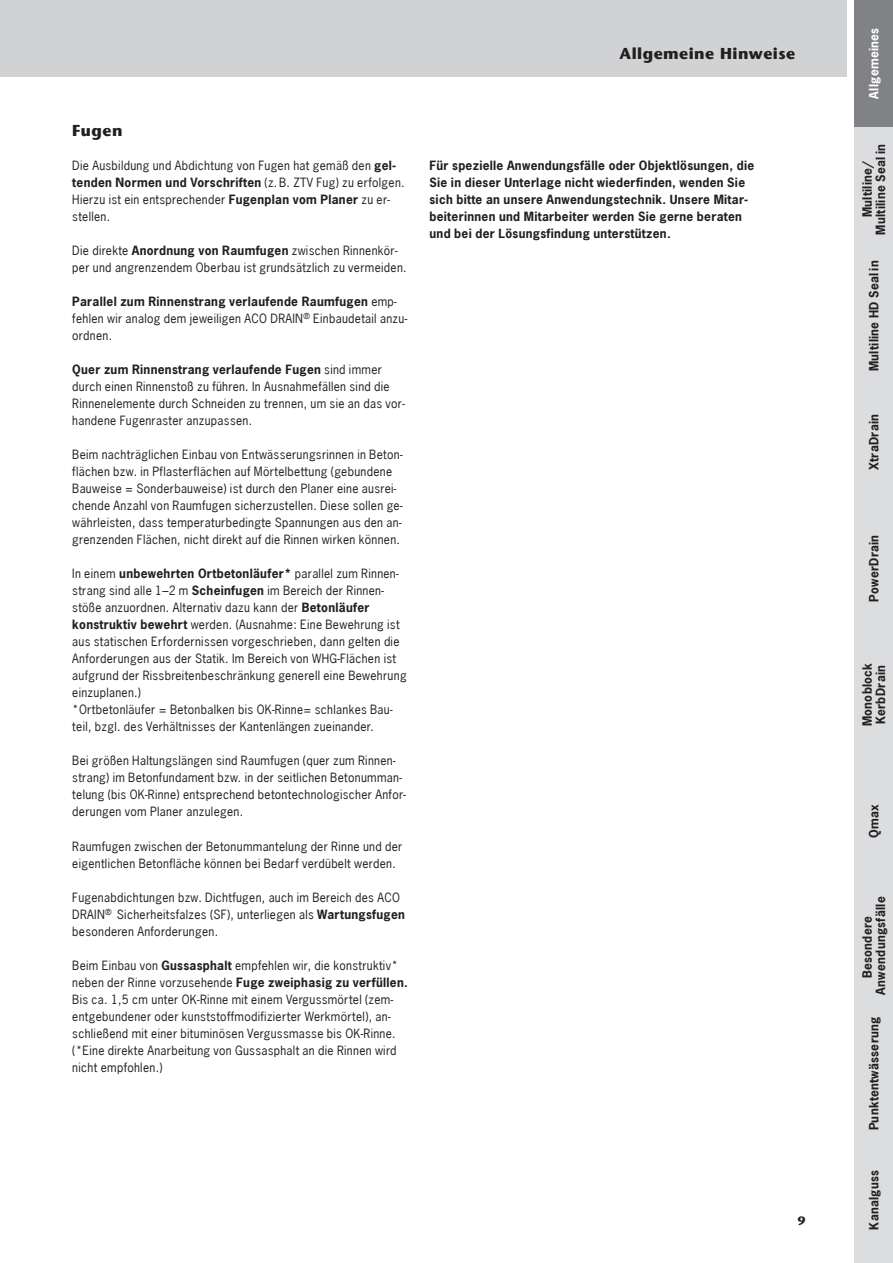
<style>
.page{position:relative;width:893px;height:1263px;background:#fff}
.page>*{position:absolute;margin:0;border:0;box-sizing:border-box;transform-origin:0 0}
.header1_left{font:700 15.75px "Stone Sans";letter-spacing:.03em;color:#231f20}
.Headline{font:700 15.75px "Stone Sans";letter-spacing:.03em;color:#231f20}
.Fließtext{font:12px/17px "News Gothic";letter-spacing:.025em;color:#231f20}
.Fließtext-2{font:700 12px/17px "News Gothic";letter-spacing:.025em;color:#231f20;text-align:center}
.t1{font:700 12px "News Gothic";letter-spacing:.025em;color:#fff}
.t2{font:700 12px "Stone Sans";color:#231f20}
.s1{font-weight:700}
</style>
<div class="page">
<div style="left:855px;top:0;width:38px;height:1263px;background:#dcdddf"></div>
<div style="left:855px;top:0;width:38px;height:126px;background:#808285"></div>
<div style="left:0;top:0;width:846px;height:77px;background:#d1d2d4"></div>
<p class="header1_left" style="left:619px;top:44px;width:177px">Allgemeine Hinweise</p>
<p class="Headline" style="left:72px;top:121px;width:52px">Fugen</p>
<p class="Fließtext" style="left:72px;top:157px;width:334px">Die Ausbildung und Abdichtung von Fugen hat gemäß den <span class="s1">gel&shy;tenden Normen und Vorschriften</span> (z. B. ZTV Fug) zu erfolgen.<br>Hierzu ist ein entsprechender <span class="s1">Fugenplan vom Planer</span> zu er&shy;stellen.</p>
<p class="Fließtext" style="left:72px;top:242px;width:336px">Die direkte <span class="s1">Anordnung von Raumfugen</span> zwischen Rinnenkör&shy;per und angrenzendem Oberbau ist grundsätzlich zu vermeiden.</p>
<p class="Fließtext" style="left:72px;top:293px;width:336px"><span class="s1">Parallel zum Rinnenstrang verlaufende Raumfugen</span> emp&shy;fehlen wir analog dem jeweiligen ACO DRAIN<sup>®</sup> Einbaudetail anzu&shy;ordnen.</p>
<p class="Fließtext" style="left:72px;top:361px;width:334px"><span class="s1">Quer zum Rinnenstrang verlaufende Fugen</span> sind immer durch einen Rinnenstoß zu führen. In Ausnahmefällen sind die Rinnenelemente durch Schneiden zu trennen, um sie an das vor&shy;handene Fugenraster anzupassen.</p>
<p class="Fließtext" style="left:72px;top:446px;width:332px">Beim nachträglichen Einbau von Entwässerungsrinnen in Beton&shy;flächen bzw. in Pflasterflächen auf Mörtelbettung (gebundene Bauweise = Sonderbauweise) ist durch den Planer eine ausrei&shy;chende Anzahl von Raumfugen sicherzustellen. Diese sollen ge&shy;währleisten, dass temperaturbedingte Spannungen aus den an&shy;grenzenden Flächen, nicht direkt auf die Rinnen wirken können.</p>
<p class="Fließtext" style="left:72px;top:565px;width:336px">In einem <span class="s1">unbewehrten Ortbetonläufer*</span> parallel zum Rinnen&shy;strang sind alle 1–2 m <span class="s1">Scheinfugen</span> im Bereich der Rinnen&shy;stöße anzuordnen. Alternativ dazu kann der <span class="s1">Betonläufer konstruktiv bewehrt</span> werden. (Ausnahme: Eine Bewehrung ist aus statischen Erfordernissen vorgeschrieben, dann gelten die Anforderungen aus der Statik. Im Bereich von WHG-Flächen ist aufgrund der Rissbreitenbeschränkung generell eine Bewehrung einzuplanen.)<br>*Ortbetonläufer = Betonbalken bis OK-Rinne= schlankes Bau&shy;teil, bzgl. des Verhältnisses der Kantenlängen zueinander.</p>
<p class="Fließtext" style="left:72px;top:752px;width:335px">Bei größen Haltungslängen sind Raumfugen (quer zum Rinnen&shy;strang) im Betonfundament bzw. in der seitlichen Betonumman&shy;telung (bis OK-Rinne) entsprechend betontechnologischer Anfor&shy;derungen vom Planer anzulegen.</p>
<p class="Fließtext" style="left:72px;top:837px;width:332px">Raumfugen zwischen der Betonummantelung der Rinne und der eigentlichen Betonfläche können bei Bedarf verdübelt werden.</p>
<p class="Fließtext" style="left:72px;top:888px;width:334px">Fugenabdichtungen bzw. Dichtfugen, auch im Bereich des ACO<br>DRAIN<sup>®</sup> Sicherheitsfalzes (SF), unterliegen als <span class="s1">Wartungsfugen </span>besonderen Anforderungen.</p>
<p class="Fließtext" style="left:72px;top:956px;width:337px">Beim Einbau von <span class="s1">Gussasphalt</span> empfehlen wir, die konstruktiv* neben der Rinne vorzusehende <span class="s1">Fuge zweiphasig zu verfüllen.<br></span>Bis ca. 1,5 cm unter OK-Rinne mit einem Vergussmörtel (zem&shy;entgebundener oder kunststoffmodifizierter Werkmörtel), an&shy;schließend mit einer bituminösen Vergussmasse bis OK-Rinne. (*Eine direkte Anarbeitung von Gussasphalt an die Rinnen wird nicht empfohlen.)</p>
<p class="Fließtext-2" style="left:429px;top:157px;width:326px;text-align:left">Für spezielle Anwendungsfälle oder Objektlösungen, die Sie in dieser Unterlage nicht wiederfinden, wenden Sie sich bitte an unsere Anwendungstechnik. Unsere Mitar&shy;beiterinnen und Mitarbeiter werden Sie gerne beraten und bei der Lösungsfindung unterstützen.</p>
<p class="t2" style="left:798px;top:1213px;width:9px">9</p>
<p class="t1" style="left:866px;top:99px;width:72px;rotate:-90deg">Allgemeines</p>
<p class="Fließtext-2" style="left:860px;top:235px;width:92px;line-height:13.5px;rotate:-90deg">Multiline/<br>Multiline Seal in</p>
<p class="Fließtext-2" style="left:865px;top:371px;width:112px;rotate:-90deg">Multiline HD Seal in</p>
<p class="Fließtext-2" style="left:865px;top:470px;width:57px;rotate:-90deg">XtraDrain</p>
<p class="Fließtext-2" style="left:865px;top:602px;width:69px;rotate:-90deg">PowerDrain</p>
<p class="Fließtext-2" style="left:860px;top:726px;width:65px;line-height:13.5px;text-align:left;rotate:-90deg">Monoblock<br>KerbDrain</p>
<p class="Fließtext-2" style="left:865px;top:838px;width:35px;rotate:-90deg">Qmax</p>
<p class="Fließtext-2" style="left:860px;top:994px;width:99px;line-height:13.5px;rotate:-90deg">Besondere<br>Anwendungsfälle</p>
<p class="Fließtext-2" style="left:865px;top:1130px;width:115px;rotate:-90deg">Punktentwässerung</p>
<p class="Fließtext-2" style="left:865px;top:1230px;width:61px;rotate:-90deg">Kanalguss</p>
</div>
